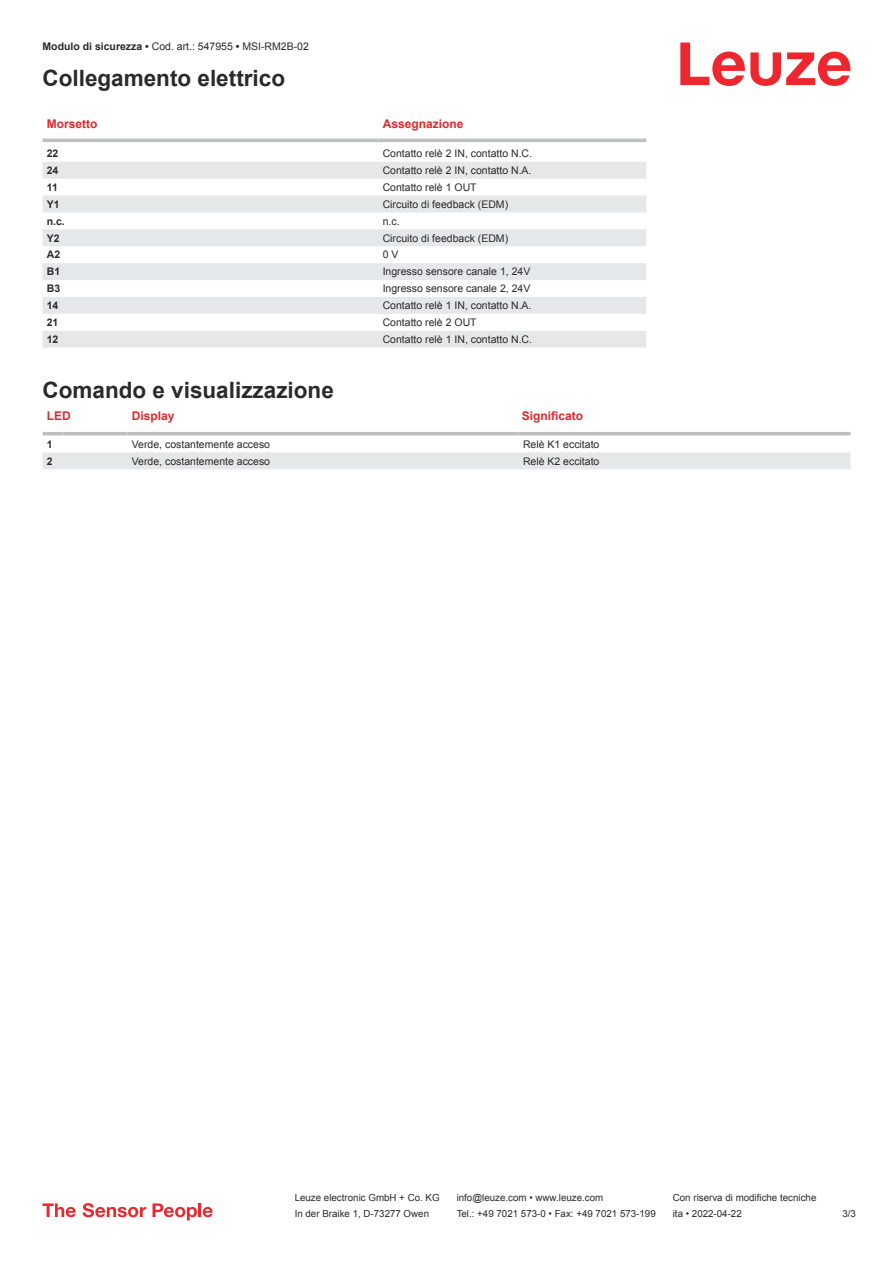
<style>
.page{position:relative;width:893px;height:1263px;background:#fff}
.page>*{position:absolute;margin:0;border:0;box-sizing:border-box;transform-origin:0 0}
.t1{font:700 22.5px "Arial";color:#2b292a}
.t2{font:700 12px "Arial";color:#db2a30}
.t3{font:10.5px "Arial";color:#2b292a}
.t4{font:700 10.5px "Arial";color:#2b292a}
.t5{font:9.75px "Arial";color:#2b292a}
.s1{font-weight:700}
</style>
<div class="page">
<svg style="left:680px;top:43px;width:170px;height:43px"></svg>
<svg style="left:43px;top:138px;width:603px;height:1px"></svg>
<svg style="left:43px;top:162px;width:603px;height:186px;fill:#e6e7e9"></svg>
<hr style="left:43px;top:139px;width:335px;height:3px;background:#bdbfc1">
<hr style="left:378px;top:139px;width:268px;height:3px;background:#bdbfc1">
<svg style="left:43px;top:435px;width:807px;height:34px"></svg>
<hr style="left:43px;top:432px;width:21px;height:3px;background:#bdbfc1">
<hr style="left:64px;top:432px;width:64px;height:3px;background:#bdbfc1">
<hr style="left:128px;top:432px;width:391px;height:3px;background:#bdbfc1">
<hr style="left:519px;top:432px;width:331px;height:3px;background:#bdbfc1">
<svg style="left:43px;top:1203px;width:33px;height:14px"></svg>
<svg style="left:83px;top:1203px;width:63px;height:14px"></svg>
<svg style="left:153px;top:1203px;width:44px;height:17px"></svg>
<hr style="left:198px;top:1203px;width:3px;height:14px;background:#ed272d">
<svg style="left:203px;top:1207px;width:10px;height:10px"></svg>
<p class="t3" style="left:43px;top:43px;width:268px"><span class="s1">Modulo di sicurezza •</span> Cod. art.: 547955 <span class="s1">•</span> MSI-RM2B-02</p>
<h1 class="t1" style="left:43px;top:70px;width:244px">Collegamento elettrico</h1>
<p class="t2" style="left:47px;top:119px;width:52px">Morsetto</p>
<p class="t2" style="left:383px;top:119px;width:82px">Assegnazione</p>
<p class="t4" style="left:47px;top:149px;width:13px">22</p>
<p class="t3" style="left:383px;top:149px;width:151px">Contatto relè 2 IN, contatto N.C.</p>
<p class="t4" style="left:47px;top:166px;width:13px">24</p>
<p class="t3" style="left:383px;top:166px;width:150px">Contatto relè 2 IN, contatto N.A.</p>
<p class="t4" style="left:47px;top:183px;width:13px">11</p>
<p class="t3" style="left:383px;top:183px;width:95px">Contatto relè 1 OUT</p>
<p class="t4" style="left:47px;top:200px;width:14px">Y1</p>
<p class="t3" style="left:383px;top:200px;width:127px">Circuito di feedback (EDM)</p>
<p class="t4" style="left:47px;top:217px;width:20px">n.c.</p>
<p class="t3" style="left:383px;top:217px;width:18px">n.c.</p>
<p class="t4" style="left:47px;top:234px;width:14px">Y2</p>
<p class="t3" style="left:383px;top:234px;width:127px">Circuito di feedback (EDM)</p>
<p class="t4" style="left:47px;top:251px;width:15px">A2</p>
<p class="t3" style="left:383px;top:251px;width:17px">0 V</p>
<p class="t4" style="left:47px;top:268px;width:15px">B1</p>
<p class="t3" style="left:383px;top:268px;width:149px">Ingresso sensore canale 1, 24V</p>
<p class="t4" style="left:47px;top:285px;width:15px">B3</p>
<p class="t3" style="left:383px;top:285px;width:149px">Ingresso sensore canale 2, 24V</p>
<p class="t4" style="left:47px;top:301px;width:13px">14</p>
<p class="t3" style="left:383px;top:301px;width:150px">Contatto relè 1 IN, contatto N.A.</p>
<p class="t4" style="left:47px;top:318px;width:13px">21</p>
<p class="t3" style="left:383px;top:318px;width:95px">Contatto relè 2 OUT</p>
<p class="t4" style="left:47px;top:335px;width:13px">12</p>
<p class="t3" style="left:383px;top:335px;width:151px">Contatto relè 1 IN, contatto N.C.</p>
<h1 class="t1" style="left:43px;top:381px;width:293px">Comando e visualizzazione</h1>
<p class="t2" style="left:47px;top:411px;width:25px">LED</p>
<p class="t2" style="left:132px;top:411px;width:44px">Display</p>
<p class="t2" style="left:522px;top:411px;width:63px">Significato</p>
<p class="t4" style="left:47px;top:440px;width:7px">1</p>
<p class="t3" style="left:132px;top:440px;width:140px">Verde, costantemente acceso</p>
<p class="t3" style="left:523px;top:440px;width:78px">Relè K1 eccitato</p>
<p class="t4" style="left:47px;top:457px;width:7px">2</p>
<p class="t3" style="left:132px;top:457px;width:140px">Verde, costantemente acceso</p>
<p class="t3" style="left:523px;top:457px;width:78px">Relè K2 eccitato</p>
<p class="t5" style="left:295px;top:1194px;width:146px">Leuze electronic GmbH + Co. KG</p>
<p class="t5" style="left:457px;top:1194px;width:148px">info@leuze.com • www.leuze.com</p>
<p class="t5" style="left:673px;top:1194px;width:145px">Con riserva di modifiche tecniche</p>
<p class="t5" style="left:295px;top:1210px;width:136px">In der Braike 1, D-73277 Owen</p>
<p class="t5" style="left:457px;top:1210px;width:201px">Tel.: +49 7021 573-0 • Fax: +49 7021 573-199</p>
<p class="t5" style="left:673px;top:1210px;width:70px">ita • 2022-04-22</p>
<p class="t5" style="left:842px;top:1210px;width:15px">3 /3</p>
</div>
